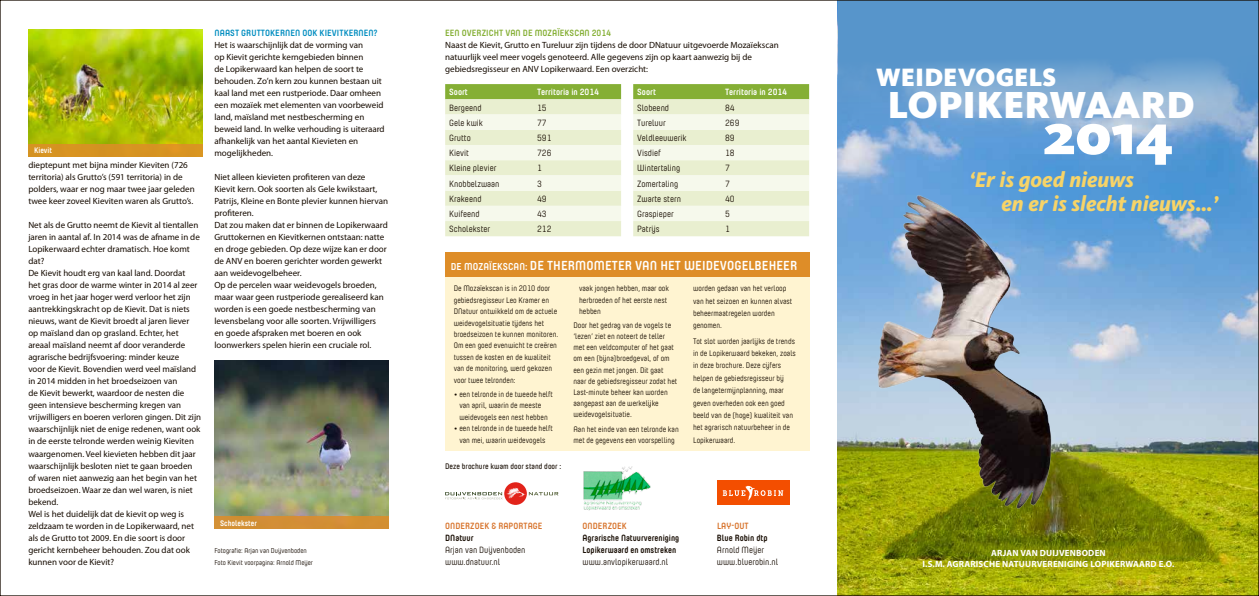
<style>
.page{position:relative;width:1259px;height:596px;background:#fff}
.page>*{position:absolute;margin:0;border:0;box-sizing:border-box;transform-origin:0 0}
.t1{font:900 60px "Kievit";color:#fff}
.t2{font:900 39px "Kievit";color:#fff}
.t3{font:900 26px "Kievit";color:#fff}
.t4{font:italic 800 22px/24px "Kievit";color:#f7d468}
.t5{font:700 13px "Yummo";letter-spacing:.01em;color:#fff}
.t6{font:9px/12px "Myriad Pro";color:#160b00}
.t7{font:9px/12px "Yummo";color:#160b00}
.t8{font:700 9px/12px "Yummo";color:#160b00}
.t9{font:700 9px/11px "Myriad Pro";letter-spacing:.02em;color:#fff;text-align:center}
.t10{font:700 9px "Yummo";color:#fff}
.t11{font:700 9px "Yummo";letter-spacing:.01em;color:#d8752e}
.t12{font:700 9px "Yummo";letter-spacing:.01em;color:#008dc0}
.t13{font:700 9px "Yummo";letter-spacing:.01em;color:#85af35}
.t14{font:8px/11.4px "Yummo";color:#160b00}
.t15{font:600 8px "Yummo";color:#160b00}
.t16{font:700 8px "Yummo";color:#fff}
.t17{font:7px/12px "Yummo";color:#160b00}
.s1{font-size:10px}
</style>
<div class="page">
<img style="left:838px;top:160px;width:419px;height:433px">
<img style="left:837px;top:180px;width:237px;height:352px">
<svg style="left:838px;top:2px;width:419px;height:158px;background:#6ba0d1"></svg>
<svg style="left:445px;top:84px;width:176px;height:152px;background:#e4eccc"></svg>
<img style="left:28px;top:29px;width:174px;height:115px">
<img style="left:214px;top:360px;width:174px;height:156px">
<div style="left:445px;top:276px;width:364px;height:175px;background:#fff4d1"></div>
<div style="left:445px;top:252px;width:364px;height:24px;background:#de8d28"></div>
<div style="left:28px;top:144px;width:174px;height:12px;background:#d79321"></div>
<div style="left:214px;top:516px;width:174px;height:12px;background:#d38f35"></div>
<svg style="left:633px;top:84px;width:176px;height:152px;background:#e4eccc"></svg>
<img style="left:583px;top:466px;width:68px;height:44px">
<svg style="left:445px;top:492px;width:58px;height:7px"></svg>
<svg style="left:504px;top:482px;width:23px;height:22px"></svg>
<svg style="left:529px;top:492px;width:29px;height:3px"></svg>
<div style="left:717px;top:480px;width:72px;height:25px;background:#f34e00"></div>
<svg style="left:723px;top:485px;width:60px;height:15px"></svg>
<p class="t16" style="left:34px;top:143px;width:20px">Kievit</p>
<p class="t6" style="left:28px;top:159px;width:168px">dieptepunt met bijna minder Kieviten (726 territoria) als Grutto’s (591 territoria) in de polders, waar er nog maar twee jaar geleden twee keer zoveel Kieviten waren als Grutto’s.</p>
<p class="t6" style="left:28px;top:219px;width:174px">Net als de Grutto neemt de Kievit al tientallen jaren in aantal af. In 2014 was de afname in de Lopikerwaard echter dramatisch. Hoe komt dat?<br>De Kievit houdt erg van kaal land. Doordat<br>het gras door de warme winter in 2014 al zeer vroeg in het jaar hoger werd verloor het zijn aantrekkingskracht op de Kievit. Dat is niets nieuws, want de Kievit broedt al jaren liever op maïsland dan op grasland. Echter, het areaal maïsland neemt af door veranderde agrarische bedrijfsvoering: minder keuze<br>voor de Kievit. Bovendien werd veel maïsland in 2014 midden in het broedseizoen van<br>de Kievit bewerkt, waardoor de nesten die geen intensieve bescherming kregen van vrijwilligers en boeren verloren gingen. Dit zijn waarschijnlijk niet de enige redenen, want ook in de eerste telronde werden weinig Kieviten waargenomen. Veel kievieten hebben dit jaar waarschijnlijk besloten niet te gaan broeden of waren niet aanwezig aan het begin van het broedseizoen. Waar ze dan wel waren, is niet bekend.<br>Wel is het duidelijk dat de kievit op weg is zeldzaam te worden in de Lopikerwaard, net als de Grutto tot 2009. En die soort is door gericht kernbeheer behouden. Zou dat ook kunnen voor de Kievit?</p>
<p class="t12" style="left:214px;top:25px;width:165px">NAAST GRUTTOKERNEN OOK KIEVITKERNEN?</p>
<p class="t6" style="left:214px;top:39px;width:172px">Het is waarschijnlijk dat de vorming van<br>op Kievit gerichte kerngebieden binnen<br>de Lopikerwaard kan helpen de soort te behouden. Zo’n kern zou kunnen bestaan uit kaal land met een rustperiode. Daar omheen een mozaïek met elementen van voorbeweid land, maïsland met nestbescherming en beweid land. In welke verhouding is uiteraard afhankelijk van het aantal Kievieten en mogelijkheden.</p>
<p class="t6" style="left:214px;top:171px;width:175px">Niet alleen kievieten profiteren van deze Kievit kern. Ook soorten als Gele kwikstaart, Patrijs, Kleine en Bonte plevier kunnen hiervan profiteren.<br>Dat zou maken dat er binnen de Lopikerwaard Gruttokernen en Kievitkernen ontstaan: natte en droge gebieden. Op deze wijze kan er door de ANV en boeren gerichter worden gewerkt aan weidevogelbeheer.<br>Op de percelen waar weidevogels broeden, maar waar geen rustperiode gerealiseerd kan worden is een goede nestbescherming van levensbelang voor alle soorten. Vrijwilligers<br>en goede afspraken met boeren en ook loonwerkers spelen hierin een cruciale rol.</p>
<p class="t16" style="left:220px;top:515px;width:38px">Scholekster</p>
<p class="t17" style="left:214px;top:543px;width:100px">Fotografie: Arjan van Duijvenboden<br>Foto Kievit voorpagina: Arnold Meijer</p>
<p class="t13" style="left:445px;top:25px;width:167px">EEN OVERZICHT VAN DE MOZAÏEKSCAN 2014</p>
<p class="t6" style="left:445px;top:39px;width:335px">Naast de Kievit, Grutto en Tureluur zijn tijdens de door DNatuur uitgevoerde Mozaïekscan natuurlijk veel meer vogels genoteerd. Alle gegevens zijn op kaart aanwezig bij de gebiedsregisseur en ANV Lopikerwaard. Een overzicht:</p>
<p class="t10" style="left:449px;top:84px;width:20px">Soort</p>
<p class="t10" style="left:537px;top:84px;width:63px">Territoria in 2014</p>
<p class="t7" style="left:449px;top:101px;width:34px">Bergeend</p>
<p class="t7" style="left:537px;top:101px;width:11px">15</p>
<p class="t7" style="left:449px;top:116px;width:35px">Gele kwik</p>
<p class="t7" style="left:537px;top:116px;width:11px">77</p>
<p class="t7" style="left:449px;top:131px;width:23px">Grutto</p>
<p class="t7" style="left:537px;top:131px;width:16px">591</p>
<p class="t7" style="left:449px;top:146px;width:21px">Kievit</p>
<p class="t7" style="left:537px;top:146px;width:16px">726</p>
<p class="t7" style="left:449px;top:162px;width:49px">Kleine plevier</p>
<p class="t7" style="left:537px;top:162px;width:6px">1</p>
<p class="t7" style="left:449px;top:177px;width:52px">Knobbelzwaan</p>
<p class="t7" style="left:537px;top:177px;width:6px">3</p>
<p class="t7" style="left:449px;top:192px;width:34px">Krakeend</p>
<p class="t7" style="left:537px;top:192px;width:11px">49</p>
<p class="t7" style="left:449px;top:207px;width:32px">Kuifeend</p>
<p class="t7" style="left:537px;top:207px;width:11px">43</p>
<p class="t7" style="left:449px;top:222px;width:43px">Scholekster</p>
<p class="t7" style="left:537px;top:222px;width:16px">212</p>
<p class="t10" style="left:637px;top:84px;width:20px">Soort</p>
<p class="t10" style="left:725px;top:84px;width:63px">Territoria in 2014</p>
<p class="t7" style="left:637px;top:101px;width:33px">Slobeend</p>
<p class="t7" style="left:725px;top:101px;width:11px">84</p>
<p class="t7" style="left:637px;top:116px;width:30px">Tureluur</p>
<p class="t7" style="left:725px;top:116px;width:16px">269</p>
<p class="t7" style="left:637px;top:131px;width:51px">Veldleeuwerik</p>
<p class="t7" style="left:725px;top:131px;width:11px">89</p>
<p class="t7" style="left:637px;top:146px;width:25px">Visdief</p>
<p class="t7" style="left:725px;top:146px;width:11px">18</p>
<p class="t7" style="left:637px;top:162px;width:45px">Wintertaling</p>
<p class="t7" style="left:725px;top:162px;width:6px">7</p>
<p class="t7" style="left:637px;top:177px;width:43px">Zomertaling</p>
<p class="t7" style="left:725px;top:177px;width:6px">7</p>
<p class="t7" style="left:637px;top:192px;width:45px">Zwarte stern</p>
<p class="t7" style="left:725px;top:192px;width:11px">40</p>
<p class="t7" style="left:637px;top:207px;width:38px">Graspieper</p>
<p class="t7" style="left:725px;top:207px;width:6px">5</p>
<p class="t7" style="left:637px;top:222px;width:24px">Patrijs</p>
<p class="t7" style="left:725px;top:222px;width:6px">1</p>
<h3 class="t5" style="left:451px;top:253px;width:348px"><span class="s1">DE MOZAÏEKSCAN:</span> DE THERMOMETER VAN HET WEIDEVOGELBEHEER</h3>
<p class="t14" style="left:454px;top:282px;width:106px">De Mozaïekscan is in 2010 door gebiedsregisseur Leo Kramer en<br>DNatuur ontwikkeld om de actuele weidevogelsituatie tijdens het broedseizoen te kunnen monitoren.<br>Om een goed evenwicht te creëren tussen de kosten en de kwaliteit van de monitoring, werd gekozen voor twee telronden:</p>
<p class="t14" style="left:459px;top:388px;width:95px;text-indent:-6px">• een telronde in de tweede helft van april, waarin de meeste weidevogels een nest hebben</p>
<p class="t14" style="left:454px;top:422px;width:101px;text-align:center">• een telronde in de tweede helft van mei, waarin weidevogels</p>
<p class="t15" style="left:445px;top:459px;width:118px">Deze brochure kwam door stand door :</p>
<p class="t14" style="left:579px;top:282px;width:92px">vaak jongen hebben, maar ook herbroeden of het eerste nest hebben</p>
<p class="t14" style="left:573px;top:319px;width:106px">Door het gedrag van de vogels te ‘lezen’ ziet en noteert de teller met een veldcomputer of het gaat om een (bijna)broedgeval, of om een gezin met jongen. Dit gaat naar de gebiedsregisseur zodat het<br>Last-minute beheer kan worden aangepast aan de werkelijke weidevogelsituatie.</p>
<p class="t14" style="left:573px;top:422px;width:107px">Aan het einde van een telronde kan met de gegevens een voorspelling</p>
<p class="t14" style="left:693px;top:282px;width:101px;line-height:12.4px">worden gedaan van het verloop van het seizoen en kunnen alvast beheermaatregelen worden genomen.</p>
<p class="t14" style="left:693px;top:334px;width:104px;line-height:12.4px">Tot slot worden jaarlijks de trends in de Lopikerwaard bekeken, zoals in deze brochure. Deze cijfers helpen de gebiedsregisseur bij<br>de langetermijnplanning, maar geven overheden ook een goed beeld van de (hoge) kwaliteit van het agrarisch natuurbeheer in de<br>Lopikerwaard.</p>
<p class="t11" style="left:445px;top:517px;width:99px">ONDERZOEK &amp; RAPORTAGE</p>
<p class="t8" style="left:445px;top:529px;width:30px">DNatuur</p>
<p class="t7" style="left:445px;top:542px;width:82px">Arjan van Duijvenboden www.dnatuur.nl</p>
<p class="t11" style="left:582px;top:517px;width:46px">ONDERZOEK</p>
<p class="t8" style="left:582px;top:529px;width:98px">Agrarische Natuurvereniging<br>Lopikerwaard en omstreken</p>
<p class="t7" style="left:582px;top:554px;width:87px">www.anvlopikerwaard.nl</p>
<p class="t11" style="left:717px;top:517px;width:33px">LAY-OUT</p>
<p class="t8" style="left:717px;top:529px;width:52px">Blue Robin dtp</p>
<p class="t7" style="left:717px;top:542px;width:63px">Arnold Meijer www.bluerobin.nl</p>
<h3 class="t3" style="left:876px;top:61px;width:182px">WEIDEVOGELS</h3>
<h2 class="t2" style="left:887px;top:81px;width:309px">LOPIKERWAARD</h2>
<h1 class="t1" style="left:1043px;top:97px;width:132px">2014</h1>
<h3 class="t4" style="left:1001px;top:167px;width:218px;text-indent:-32px">‘Er is goed nieuws<br>en er is slecht nieuws…’</h3>
<p class="t9" style="left:922px;top:547px;width:253px">ARJAN VAN DUIJVENBODEN<br>I.S.M. AGRARISCHE NATUURVERENIGING LOPIKERWAARD E.O.</p>
</div>
